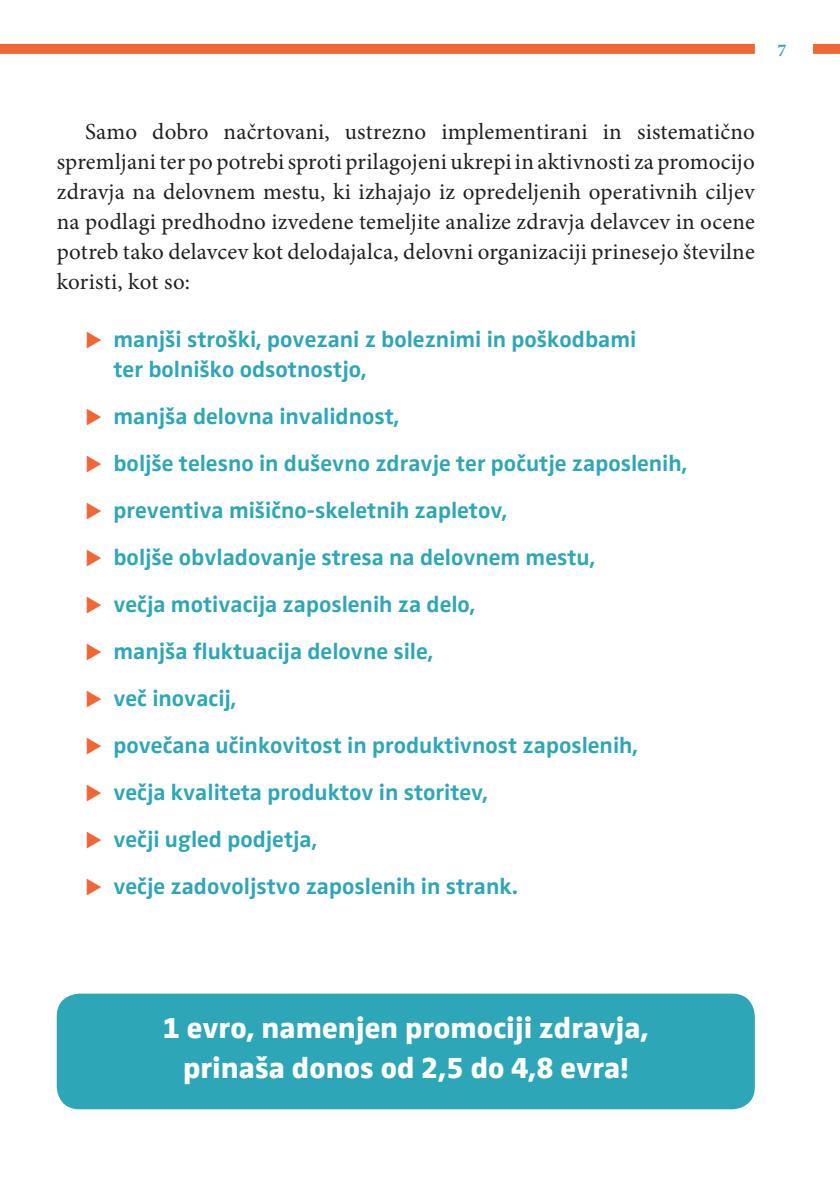
<style>
.page{position:relative;width:840px;height:1191px;background:#fff}
.page>*{position:absolute;margin:0;border:0;box-sizing:border-box;transform-origin:0 0}
.t1{font:800 30px/40px "Zwo Pro";color:#fff;text-align:center}
.t2{font:700 23px/47px "Zwo Pro";color:#2da7b7}
.t3{font:23px/30px "Minion Pro";letter-spacing:.01em;color:#231f20;text-align:justify}
.t4{font:700 18px "Minion Pro";color:#2da7b7}
.s1{color:#f26636}
</style>
<div class="page">
<div style="left:0;top:44px;width:754px;height:10px;background:#f26636"></div>
<div style="left:812px;top:44px;width:27px;height:10px;background:#f26636"></div>
<div style="left:57px;top:993px;width:697px;height:116px;background:#2da7b7;border-radius:23px"></div>
<p class="t4" style="left:777px;top:37px;width:10px">7</p>
<p class="t3" style="left:57px;top:116px;width:699px;text-indent:28px">Samo dobro načrtovani, ustrezno implementirani in sistematično spremljani ter po potrebi sproti prilagojeni ukrepi in aktivnosti za promocijo zdravja na delovnem mestu, ki izhajajo iz opredeljenih operativnih ciljev na podlagi predhodno izvedene temeljite analize zdravja delavcev in ocene potreb tako delavcev kot delodajalca, delovni organizaciji prinesejo številne koristi, kot so:</p>
<p class="t2" style="left:113px;top:325px;width:524px;line-height:30px;text-indent:-28px"><span class="s1">▶</span> manjši stroški, povezani z boleznimi in poškodbami ter bolniško odsotnostjo,</p>
<p class="t2" style="left:85px;top:393px;width:603px"><span class="s1">▶</span> manjša delovna invalidnost,<br><span class="s1">▶</span> boljše telesno in duševno zdravje ter počutje zaposlenih, <span class="s1">▶</span> preventiva mišično-skeletnih zapletov,<br><span class="s1">▶</span> boljše obvladovanje stresa na delovnem mestu,<br><span class="s1">▶</span> večja motivacija zaposlenih za delo,<br><span class="s1">▶</span> manjša fluktuacija delovne sile,<br><span class="s1">▶</span> več inovacij,<br><span class="s1">▶</span> povečana učinkovitost in produktivnost zaposlenih,<br><span class="s1">▶</span> večja kvaliteta produktov in storitev,<br><span class="s1">▶</span> večji ugled podjetja,<br><span class="s1">▶</span> večje zadovoljstvo zaposlenih in strank.</p>
<h1 class="t1" style="left:163px;top:1009px;width:487px">1 evro, namenjen promociji zdravja, prinaša donos od 2,5 do 4,8 evra!</h1>
</div>
